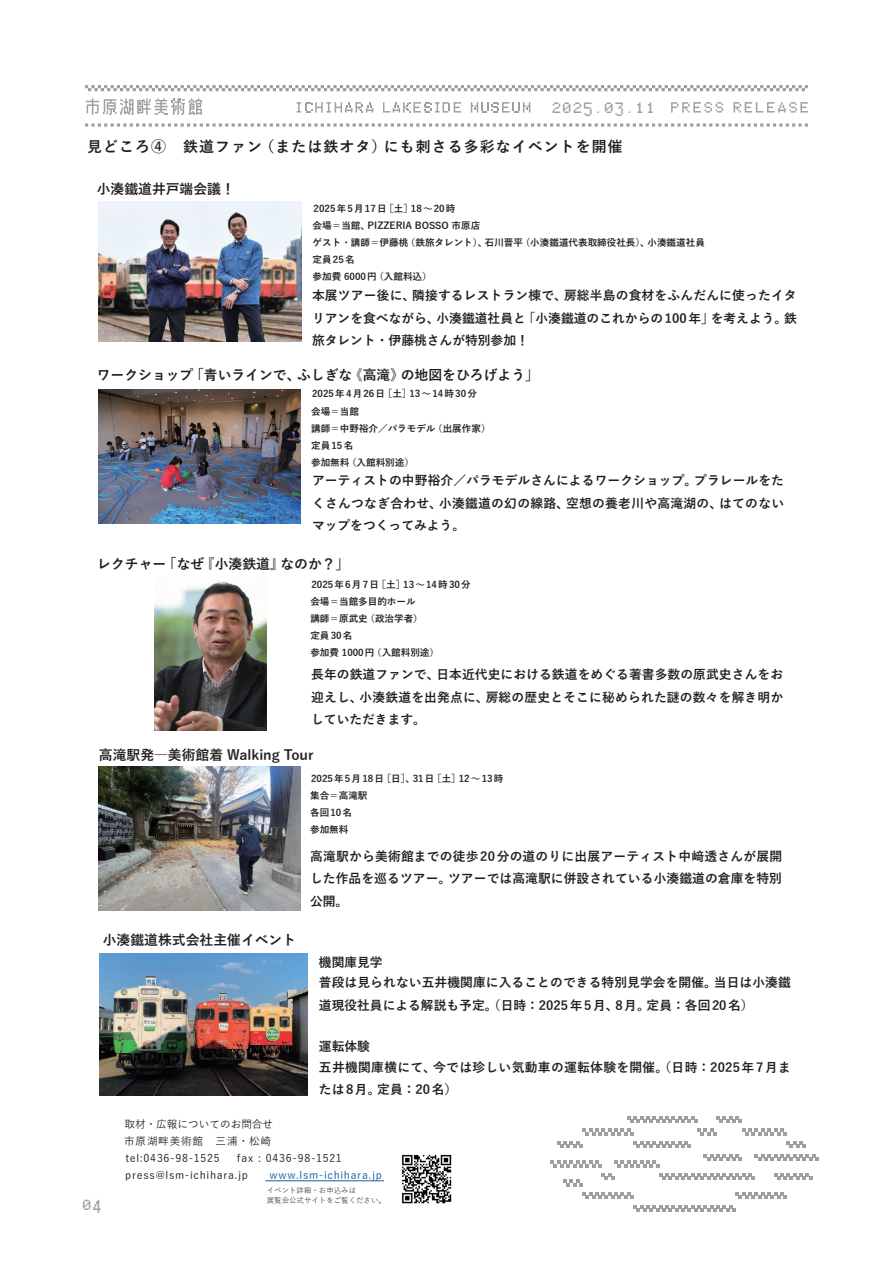
<style>
.page{position:relative;width:893px;height:1263px;background:#fff}
.page>*{position:absolute;margin:0;border:0;box-sizing:border-box;transform-origin:0 0}
.t1{font:700 14.85px "Yu Gothic";letter-spacing:.075em;color:#231f20}
.t2{font:700 13.8px "Yu Gothic";color:#231f20}
.t3{font:700 12.75px/22.4px "Yu Gothic";letter-spacing:.005em;color:#231f20;text-align:justify}
.t4{font:700 12.75px/22.4px "Yu Gothic";letter-spacing:.025em;color:#231f20}
.t5{font:12px "lakesidefont old";color:#9d9fa2}
.t6{font:11.7px "lakesidefont old";color:#9d9fa2}
.t7{font:500 10.65px/17px "Yu Gothic";letter-spacing:.065em;color:#231f20}
.t8{font:500 10.65px "Yu Gothic";letter-spacing:.065em;color:#175d9e}
.t9{font:700 9.6px/17px "Yu Gothic";color:#231f20}
.t10{font:7.5px/9.6px "Yu Gothic";color:#231f20}
</style>
<div class="page">
<svg style="left:85px;top:85px;width:723px;height:6px"></svg>
<svg style="left:383px;top:102px;width:78px;height:11px"></svg>
<svg style="left:471px;top:102px;width:59px;height:11px"></svg>
<svg style="left:297px;top:102px;width:76px;height:11px"></svg>
<svg style="left:671px;top:102px;width:52px;height:11px"></svg>
<svg style="left:734px;top:102px;width:74px;height:11px"></svg>
<svg style="left:86px;top:98px;width:116px;height:17px"></svg>
<svg style="left:85px;top:123px;width:723px;height:4px"></svg>
<svg style="left:742px;top:1129px;width:45px;height:6px"></svg>
<svg style="left:557px;top:1141px;width:26px;height:7px"></svg>
<svg style="left:583px;top:1129px;width:51px;height:6px"></svg>
<svg style="left:627px;top:1116px;width:70px;height:6px"></svg>
<svg style="left:659px;top:1173px;width:96px;height:7px"></svg>
<svg style="left:774px;top:1173px;width:38px;height:7px"></svg>
<svg style="left:736px;top:1193px;width:51px;height:6px"></svg>
<svg style="left:634px;top:1205px;width:102px;height:7px"></svg>
<svg style="left:755px;top:1154px;width:64px;height:7px"></svg>
<svg style="left:634px;top:1141px;width:57px;height:7px"></svg>
<svg style="left:602px;top:1173px;width:12px;height:7px"></svg>
<svg style="left:551px;top:1161px;width:51px;height:6px"></svg>
<svg style="left:583px;top:1193px;width:51px;height:6px"></svg>
<svg style="left:563px;top:1180px;width:20px;height:6px"></svg>
<svg style="left:614px;top:1161px;width:45px;height:6px"></svg>
<svg style="left:704px;top:1154px;width:38px;height:7px"></svg>
<svg style="left:697px;top:1129px;width:19px;height:6px"></svg>
<svg style="left:787px;top:1141px;width:19px;height:7px"></svg>
<svg style="left:716px;top:1116px;width:26px;height:6px"></svg>
<img style="left:99px;top:202px;width:203px;height:140px">
<img style="left:99px;top:389px;width:201px;height:134px">
<img style="left:154px;top:581px;width:113px;height:149px">
<img style="left:99px;top:766px;width:201px;height:144px">
<hr style="left:265px;top:1180px;width:119px;height:1px;background:#175d9e">
<img style="left:402px;top:1154px;width:50px;height:50px">
<img style="left:99px;top:953px;width:209px;height:142px">
<p class="t5" style="left:553px;top:100px;width:106px">2025.03.11</p>
<p class="t1" style="left:87px;top:139px;width:537px">見どころ④　鉄道ファン（または鉄オタ）にも刺さる多彩なイベントを開催</p>
<p class="t2" style="left:97px;top:181px;width:140px">小湊鐵道井戸端会議！</p>
<p class="t9" style="left:313px;top:200px;width:394px">2025年5月17日［土］18～20時<br>会場＝当館、PIZZERIA BOSSO 市原店　<br>ゲスト・講師＝伊藤桃（鉄旅タレント）、石川晋平（小湊鐵道代表取締役社長）、小湊鐵道社員定員25名<br>参加費 6000円（入館料込）</p>
<p class="t3" style="left:312px;top:285px;width:486px">本展ツアー後に、隣接するレストラン棟で、房総半島の食材をふんだんに使ったイタリアンを食べながら、小湊鐵道社員と「小湊鐵道のこれからの100年」を考えよう。鉄旅タレント・伊藤桃さんが特別参加！</p>
<p class="t2" style="left:97px;top:367px;width:444px">ワークショップ「青いラインで、ふしぎな《高滝》の地図をひろげよう」</p>
<p class="t9" style="left:311px;top:386px;width:181px">2025年4月26日［土］13～14時30分<br>会場＝当館<br>講師＝中野裕介／パラモデル（出展作家）定員15名<br>参加無料（入館料別途）</p>
<p class="t3" style="left:312px;top:470px;width:474px">アーティストの中野裕介／パラモデルさんによるワークショップ。プラレールをたくさんつなぎ合わせ、小湊鐵道の幻の線路、空想の養老川や高滝湖の、はてのないマップをつくってみよう。</p>
<p class="t2" style="left:97px;top:556px;width:254px">レクチャー「なぜ『小湊鉄道』なのか？」</p>
<p class="t9" style="left:310px;top:576px;width:162px">2025年6月7日［土］13～14時30分会場＝当館多目的ホール<br>講師＝原武史（政治学者）<br>定員30名<br>参加費 1000円（入館料別途）</p>
<p class="t3" style="left:311px;top:664px;width:474px">長年の鉄道ファンで、日本近代史における鉄道をめぐる著書多数の原武史さんをお迎えし、小湊鉄道を出発点に、房総の歴史とそこに秘められた謎の数々を解き明かしていただきます。</p>
<p class="t2" style="left:99px;top:747px;width:216px">高滝駅発―美術館着 Walking Tour</p>
<p class="t9" style="left:310px;top:770px;width:195px">2025年5月18日［日］、31日［土］12～13時集合＝高滝駅　<br>各回10名 　<br>参加無料</p>
<p class="t2" style="left:103px;top:932px;width:195px">小湊鐵道株式会社主催イベント</p>
<p class="t3" style="left:310px;top:845px;width:474px">高滝駅から美術館までの徒歩20分の道のりに出展アーティスト中﨑透さんが展開した作品を巡るツアー。ツアーでは高滝駅に併設されている小湊鐵道の倉庫を特別公開。</p>
<p class="t3" style="left:319px;top:951px;width:65px">機関庫見学</p>
<p class="t3" style="left:319px;top:971px;width:473px">普段は見られない五井機関庫に入ることのできる特別見学会を開催。当日は小湊鐵道現役社員による解説も予定。（日時：2025年5月、8月。定員：各回20名）</p>
<p class="t3" style="left:319px;top:1035px;width:53px">運転体験</p>
<p class="t4" style="left:319px;top:1056px;width:473px">五井機関庫横にて、今では珍しい気動車の運転体験を開催。（日時：2025年7月または8月。定員：20名）</p>
<p class="t6" style="left:83px;top:1197px;width:22px">04</p>
<p class="t7" style="left:124px;top:1114px;width:151px">取材・広報についてのお問合せ市原湖畔美術館　三浦・松崎tel:0436-98-1525</p>
<p class="t7" style="left:125px;top:1148px;width:218px;text-indent:112px">fax : 0436-98-1521 press@lsm-ichihara.jp</p>
<p class="t8" style="left:269px;top:1165px;width:114px">www.lsm-ichihara.jp</p>
<p class="t10" style="left:267px;top:1184px;width:121px">イベント詳細・お申込みは<br>展覧会公式サイトをご覧ください。</p>
</div>
